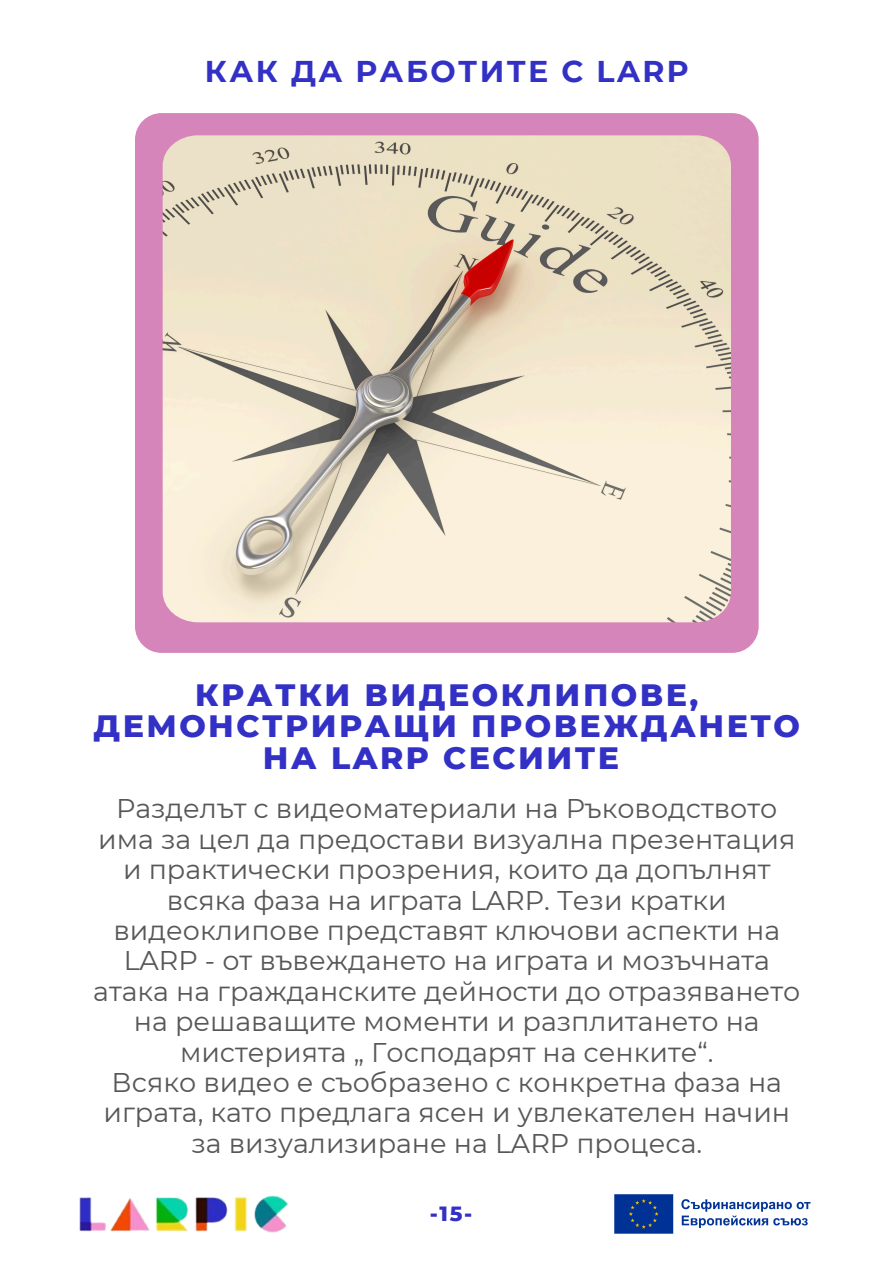
<style>
.page{position:relative;width:894px;height:1264px;background:#fff}
.page>*{position:absolute;margin:0;border:0;box-sizing:border-box;transform-origin:0 0}
.t1{font:800 31.5px/31.5px "Montserrat";letter-spacing:.08em;color:#3330c5;text-align:center}
.t2{font:700 30px "Montserrat";letter-spacing:.08em;color:#3330c5}
.t3{font:27px/30.3px "Montserrat";color:#575757;text-align:center}
.t4{font:800 21px "Montserrat";color:#3330c5}
</style>
<div class="page">
<div style="left:135px;top:113px;width:623px;height:540px;background:#d685bb;border-radius:26px"></div>
<img style="left:163px;top:135px;width:567px;height:487px">
<img style="left:614px;top:1194px;width:197px;height:40px">
<img style="left:79px;top:1195px;width:210px;height:38px">
<h2 class="t2" style="left:205px;top:53px;width:485px">КАК ДА РАБОТИТЕ С LARP</h2>
<h1 class="t1" style="left:93px;top:678px;width:707px">КРАТКИ ВИДЕОКЛИПОВЕ,<br>ДЕМОНСТРИРАЩИ ПРОВЕЖДАНЕТО<br>НА LARP СЕСИИТЕ</h1>
<p class="t3" style="left:93px;top:793px;width:708px">Разделът с видеоматериали на Ръководството има за цел да предостави визуална презентация и практически прозрения, които да допълнят всяка фаза на играта LARP. Тези кратки видеоклипове представят ключови аспекти на LARP - от въвеждането на играта и мозъчната атака на гражданските дейности до отразяването на решаващите моменти и разплитането на мистерията „ Господарят на сенките“.<br>Всяко видео е съобразено с конкретна фаза на играта, като предлага ясен и увлекателен начин за визуализиране на LARP процеса.</p>
<p class="t4" style="left:429px;top:1200px;width:44px">-15-</p>
</div>
